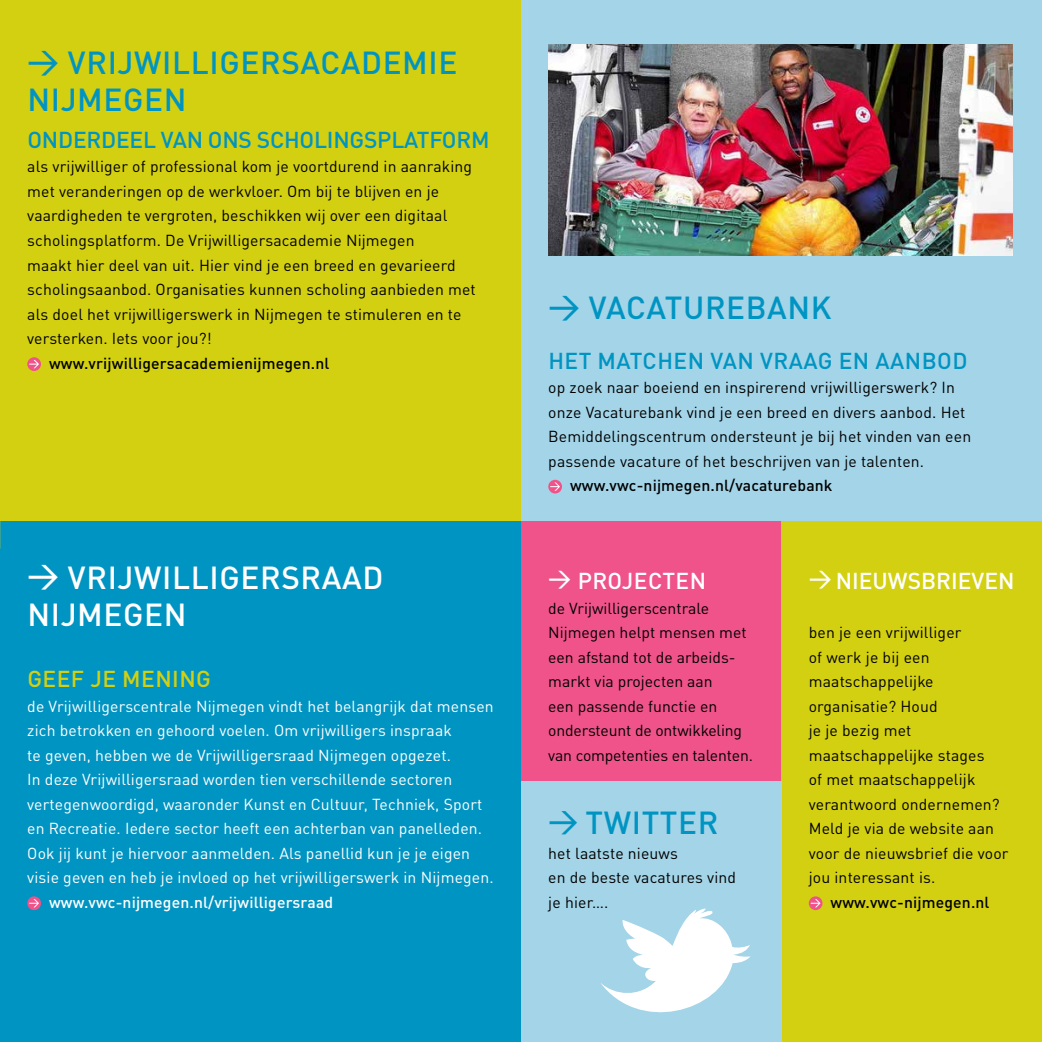
<style>
.page{position:relative;width:1042px;height:1042px;background:#fff}
.page>*{position:absolute;margin:0;border:0;box-sizing:border-box;transform-origin:0 0}
.t1{font:500 31.5px/36.8px "DINOT";letter-spacing:.02em;color:#0094c2}
.t2{font:500 31.5px/36.8px "DINOT";letter-spacing:.02em;color:#fff}
.t3{font:500 22.75px "DINOT";letter-spacing:-.01em;color:#0094c2}
.t4{font:500 22.75px "DINOT";letter-spacing:.02em;color:#0094c2}
.t5{font:500 22.75px "DINOT";color:#fff}
.t6{font:500 22.75px "DINOT";letter-spacing:.02em;color:#d3d011}
.t7{font:500 22.75px "DINOT";letter-spacing:.02em;color:#fff}
.t8{font:15.75px/24.5px "DINOT";letter-spacing:.01em;color:#000}
.t9{font:15.75px/24.5px "DINOT";letter-spacing:.01em;color:#fff}
.t10{font:500 15.75px "DINOT";letter-spacing:.01em;color:#000}
.t11{font:500 15.75px "DINOT";color:#fff}
.s1{font-size:29.75px}
</style>
<div class="page">
<div style="left:521px;top:0;width:521px;height:521px;background:#a3d4e7"></div>
<div style="left:0;top:521px;width:521px;height:521px;background:#0094c2"></div>
<div style="left:521px;top:521px;width:260px;height:260px;background:#ef538a"></div>
<img style="left:548px;top:45px;width:464px;height:210px">
<div style="left:0;top:0;width:521px;height:521px;background:#d3d011"></div>
<svg style="left:27px;top:357px;width:14px;height:14px"></svg>
<svg style="left:29px;top:360px;width:10px;height:8px"></svg>
<svg style="left:27px;top:896px;width:14px;height:14px"></svg>
<svg style="left:29px;top:899px;width:10px;height:8px"></svg>
<div style="left:548px;top:480px;width:14px;height:13px;background:#ef538a;border-radius:50%"></div>
<svg style="left:550px;top:482px;width:10px;height:9px"></svg>
<div style="left:781px;top:521px;width:261px;height:521px;background:#d3d011"></div>
<svg style="left:809px;top:896px;width:13px;height:14px"></svg>
<svg style="left:811px;top:899px;width:9px;height:8px"></svg>
<div style="left:521px;top:781px;width:260px;height:261px;background:#a3d4e7"></div>
<svg style="left:601px;top:908px;width:149px;height:105px"></svg>
<h1 class="t1" style="left:27px;top:44px;width:432px">→ VRIJWILLIGERSACADEM IE<br>NIJMEGEN</h1>
<h2 class="t3" style="left:27px;top:125px;width:459px">ONDERDEEL VAN ONS SCHOLINGSPLATFORM</h2>
<p class="t8" style="left:27px;top:154px;width:450px">als vrijwilliger of professional kom je voortdurend in aanraking met veranderingen op de werkvloer. Om bij te blijven en je vaardigheden te vergroten, beschikken wij over een digitaal scholingsplatform. De Vrijwilligersacademie Nijmegen<br>maakt hier deel van uit. Hier vind je een breed en gevarieerd scholingsaanbod. Organisaties kunnen scholing aanbieden met als doel het vrijwilligerswerk in Nijmegen te stimuleren en te versterken. Iets voor jou?!</p>
<p class="t10" style="left:49px;top:353px;width:282px">WWW.VRIJWILLIGERSACADEMIENIJMEGEN.NL</p>
<h1 class="t2" style="left:27px;top:558px;width:358px">→ VRIJWILLIGERSRAAD<br>NIJMEGEN</h1>
<h2 class="t6" style="left:27px;top:664px;width:185px">GEEF JE MENING</h2>
<p class="t9" style="left:27px;top:693px;width:468px">de Vrijwilligerscentrale Nijmegen vindt het belangrijk dat mensen zich betrokken en gehoord voelen. Om vrijwilligers inspraak<br>te geven, hebben we de Vrijwilligersraad Nijmegen opgezet.<br>In deze Vrijwilligersraad worden tien verschillende sectoren vertegenwoordigd, waaronder Kunst en Cultuur, Techniek, Sport en Recreatie. Iedere sector heeft een achterban van panelleden.<br>Ook jij kunt je hiervoor aanmelden. Als panellid kun je je eigen visie geven en heb je invloed op het vrijwilligerswerk in Nijmegen.</p>
<p class="t11" style="left:49px;top:892px;width:286px">WWW.VWC-NIJMEGEN.NL/VRIJWILLIGERSRAAD</p>
<h1 class="t1" style="left:548px;top:289px;width:285px">→ VACATUREBANK</h1>
<h2 class="t4" style="left:548px;top:346px;width:421px">H ET MATCHEN VAN VRAAG EN AANBOD</h2>
<p class="t8" style="left:548px;top:375px;width:424px">op zoek naar boeiend en inspirerend vrijwilligerswerk? In onze Vacaturebank vind je een breed en divers aanbod. Het Bemiddelingscentrum ondersteunt je bij het vinden van een passende vacature of het beschrijven van je talenten.</p>
<p class="t10" style="left:570px;top:475px;width:264px">WWW.VWC-NIJMEGEN.NL/VACATUREBANK</p>
<h2 class="t7" style="left:548px;top:566px;width:159px">→ PROJECTEN</h2>
<p class="t8" style="left:548px;top:595px;width:206px">de Vrijwilligerscentrale<br>Nijmegen helpt mensen met een afstand tot de arbeids&shy;markt via projecten aan<br>een passende functie en ondersteunt de ontwikkeling van competenties en talenten.</p>
<h1 class="t1" style="left:548px;top:803px;width:172px"><span class="s1">→</span> TWITTER</h1>
<p class="t8" style="left:548px;top:840px;width:189px">het laatste nieuws<br>en de beste vacatures vind je hier….</p>
<h2 class="t5" style="left:809px;top:566px;width:207px">→ NIEUWSBRIEVEN</h2>
<p class="t8" style="left:809px;top:620px;width:201px">ben je een vrijwilliger<br>of werk je bij een maatschappelijke organisatie? Houd<br>je je bezig met maatschappelijke stages<br>of met maatschappelijk verantwoord ondernemen?<br>Meld je via de website aan voor de nieuwsbrief die voor jou interessant is.</p>
<p class="t10" style="left:830px;top:892px;width:160px">WWW.VWC-NIJMEGEN.NL</p>
</div>
